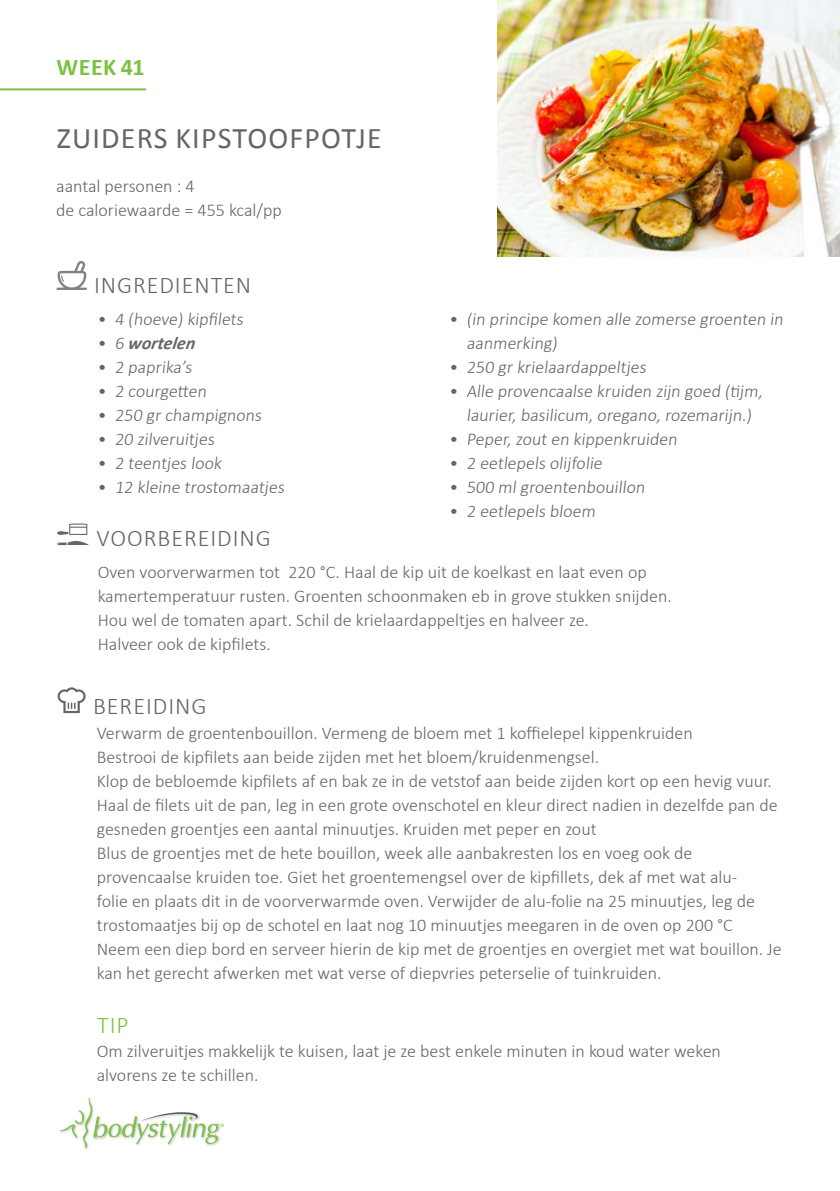
<style>
.page{position:relative;width:840px;height:1191px;background:#fff}
.page>*{position:absolute;margin:0;border:0;box-sizing:border-box;transform-origin:0 0}
.t1{font:30px "Calibri";letter-spacing:.04em;color:#636768}
.t2{font:300 24px "Calibri";letter-spacing:.04em;color:#636768}
.t3{font:700 24px "Calibri";letter-spacing:.02em;color:#7dc242}
.t4{font:300 24px "Calibri";color:#7dc242}
.t5{font:300 18px/24px "Calibri";color:#636768}
.t6{font:italic 700 18px "Calibri";color:#636768}
.s1{font-weight:300;font-style:normal}
</style>
<div class="page">
<svg style="left:56px;top:261px;width:31px;height:29px"></svg>
<svg style="left:57px;top:523px;width:32px;height:22px"></svg>
<svg style="left:58px;top:687px;width:28px;height:26px"></svg>
<hr style="left:0;top:88px;width:146px;height:2px;background:#7dc242">
<svg style="left:59px;top:1098px;width:165px;height:49px"></svg>
<img style="left:497px;top:0;width:342px;height:256px">
<h2 class="t3" style="left:57px;top:51px;width:89px">WEEK 41</h2>
<h1 class="t1" style="left:57px;top:119px;width:326px">ZUIDERS KIPSTOOFPOTJE</h1>
<p class="t5" style="left:56px;top:174px;width:227px">aantal personen : 4<br>de caloriewaarde = 455 kcal/pp</p>
<h2 class="t2" style="left:94px;top:270px;width:159px">INGREDIENTEN</h2>
<p class="t5" style="left:98px;top:306px;width:149px">• 4 (hoeve) kipfilets</p>
<p class="t6" style="left:98px;top:331px;width:101px"><span class="s1">• 6</span> wortelen</p>
<p class="t5" style="left:98px;top:354px;width:98px">• 2 paprika’s</p>
<p class="t5" style="left:98px;top:378px;width:113px">• 2 courgetten</p>
<p class="t5" style="left:98px;top:402px;width:168px">• 250 gr champignons</p>
<p class="t5" style="left:98px;top:426px;width:121px">• 20 zilveruitjes</p>
<p class="t5" style="left:98px;top:450px;width:128px">• 2 teentjes look</p>
<p class="t5" style="left:98px;top:474px;width:190px">• 12 kleine trostomaatjes</p>
<p class="t5" style="left:466px;top:306px;width:320px;text-indent:-17px">• (in principe komen alle zomerse groenten in aanmerking)</p>
<p class="t5" style="left:449px;top:354px;width:200px">• 250 gr krielaardappeltjes</p>
<p class="t5" style="left:449px;top:378px;width:317px;text-align:center">• Alle provencaalse kruiden zijn goed (tijm, laurier, basilicum, oregano, rozemarijn.)</p>
<p class="t5" style="left:449px;top:426px;width:232px">• Peper, zout en kippenkruiden</p>
<p class="t5" style="left:449px;top:450px;width:157px">• 2 eetlepels olijfolie</p>
<p class="t5" style="left:449px;top:474px;width:199px">• 500 ml groentenbouillon</p>
<p class="t5" style="left:449px;top:498px;width:150px">• 2 eetlepels bloem</p>
<h2 class="t2" style="left:96px;top:523px;width:176px">VOORBEREIDING</h2>
<p class="t5" style="left:98px;top:558px;width:575px">Oven voorverwarmen tot 220 °C. Haal de kip uit de koelkast en laat even op kamertemperatuur rusten. Groenten schoonmaken eb in grove stukken snijden.<br>Hou wel de tomaten apart. Schil de krielaardappeltjes en halveer ze.<br>Halveer ook de kipfilets.</p>
<h2 class="t2" style="left:93px;top:691px;width:115px">BEREIDING</h2>
<p class="t5" style="left:97px;top:720px;width:686px">Verwarm de groentenbouillon. Vermeng de bloem met 1 koffielepel kippenkruiden<br>Bestrooi de kipfilets aan beide zijden met het bloem/kruidenmengsel.<br>Klop de bebloemde kipfilets af en bak ze in de vetstof aan beide zijden kort op een hevig vuur.<br>Haal de filets uit de pan, leg in een grote ovenschotel en kleur direct nadien in dezelfde pan de gesneden groentjes een aantal minuutjes. Kruiden met peper en zout<br>Blus de groentjes met de hete bouillon, week alle aanbakresten los en voeg ook de provencaalse kruiden toe. Giet het groentemengsel over de kipfillets, dek af met wat alu-<br>folie en plaats dit in de voorverwarmde oven. Verwijder de alu-folie na 25 minuutjes, leg de trostomaatjes bij op de schotel en laat nog 10 minuutjes meegaren in de oven op 200 °C<br>Neem een diep bord en serveer hierin de kip met de groentjes en overgiet met wat bouillon. Je kan het gerecht afwerken met wat verse of diepvries peterselie of tuinkruiden.</p>
<h2 class="t4" style="left:97px;top:1010px;width:33px">TIP</h2>
<p class="t5" style="left:97px;top:1038px;width:625px">Om zilveruitjes makkelijk te kuisen, laat je ze best enkele minuten in koud water weken alvorens ze te schillen.</p>
</div>
